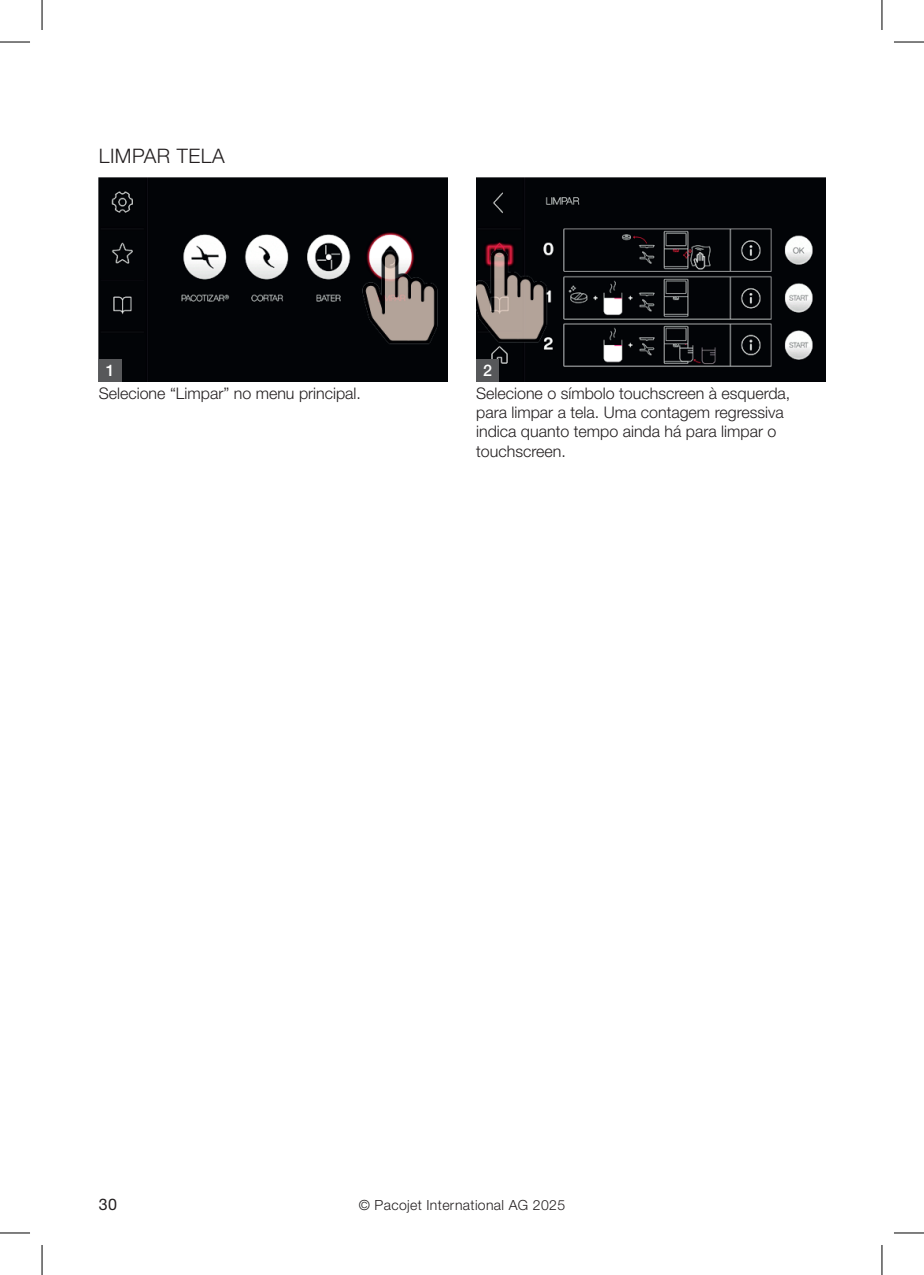
<style>
.page{position:relative;width:924px;height:1275px;background:#fff}
.page>*{position:absolute;margin:0;border:0;box-sizing:border-box;transform-origin:0 0}
.t1{font:300 20px "Helvetica Neue LT Std";letter-spacing:.025em;color:#231f20}
.t2{font:300 16px/19.2px "Helvetica Neue LT Std";color:#231f20}
.t3{font:16px "Helvetica Neue LT Std";color:#231f20}
.t4{font:500 16px "Helvetica Neue LT Std";color:#fff}
.t5{font:300 14px "Helvetica Neue LT Std";letter-spacing:.025em;color:#231f20}
</style>
<div class="page">
<img style="left:99px;top:177px;width:348px;height:205px">
<img style="left:476px;top:177px;width:348px;height:205px">
<div style="left:99px;top:359px;width:22px;height:23px;background:#57585a"></div>
<div style="left:476px;top:359px;width:22px;height:23px;background:#57585a"></div>
<hr style="left:0;top:42px;width:30px;height:1px;background:#000">
<hr style="left:893px;top:42px;width:30px;height:1px;background:#000">
<hr style="left:0;top:1232px;width:30px;height:1px;background:#000">
<hr style="left:893px;top:1232px;width:30px;height:1px;background:#000">
<hr style="left:42px;top:0;width:1px;height:30px;background:#000">
<hr style="left:42px;top:1245px;width:1px;height:30px;background:#000">
<hr style="left:881px;top:0;width:1px;height:30px;background:#000">
<hr style="left:881px;top:1245px;width:1px;height:30px;background:#000">
<p class="t1" style="left:99px;top:144px;width:127px">LIMPAR TELA</p>
<p class="t4" style="left:106px;top:361px;width:10px">1</p>
<p class="t4" style="left:483px;top:361px;width:10px">2</p>
<p class="t2" style="left:99px;top:383px;width:263px">Selecione “Limpar” no menu principal.</p>
<p class="t2" style="left:476px;top:383px;width:315px">Selecione o símbolo touchscreen à esquerda, para limpar a tela. Uma contagem regressiva indica quanto tempo ainda há para limpar o touchscreen.</p>
<p class="t3" style="left:99px;top:1195px;width:20px">30</p>
<p class="t5" style="left:358px;top:1196px;width:208px">© Pacojet International AG 2025</p>
</div>
